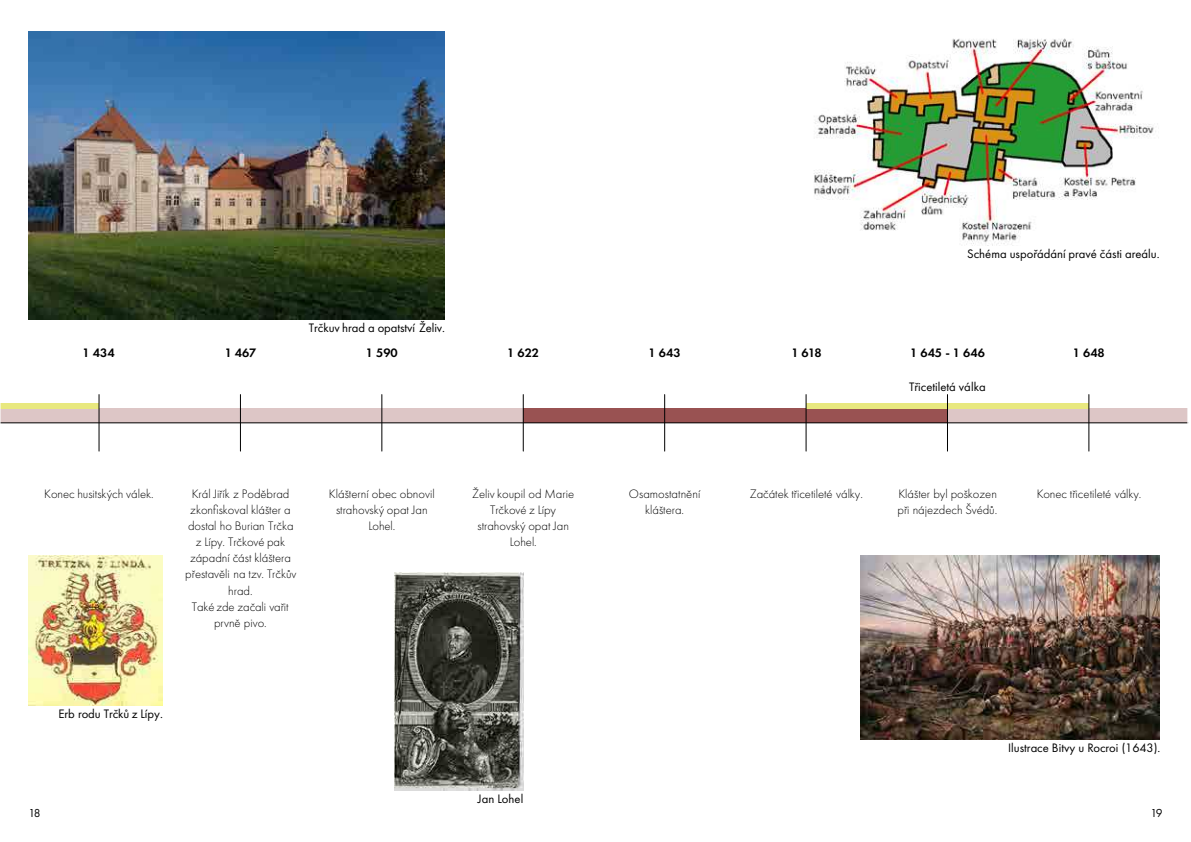
<style>
.page{position:relative;width:1191px;height:842px;background:#fff}
.page>*{position:absolute;margin:0;border:0;box-sizing:border-box;transform-origin:0 0}
.t1{font:300 12.7px/16.2px "Futura PT";letter-spacing:-.005em;color:#000;text-align:center}
.t2{font:12.7px "Futura PT";letter-spacing:-.005em;color:#000}
.t3{font:600 12.7px "Futura PT";color:#000}
.t4{font:12px "Futura PT";color:#000}
</style>
<div class="page">
<img style="left:28px;top:31px;width:417px;height:289px">
<img style="left:395px;top:572px;width:128px;height:218px">
<img style="left:28px;top:555px;width:135px;height:151px">
<img style="left:814px;top:38px;width:344px;height:208px">
<img style="left:860px;top:555px;width:299px;height:185px">
<div style="left:0;top:409px;width:523px;height:14px;background:#ddc6c6"></div>
<div style="left:523px;top:409px;width:424px;height:14px;background:#995252"></div>
<div style="left:947px;top:409px;width:241px;height:14px;background:#ddc6c6"></div>
<div style="left:0;top:403px;width:99px;height:6px;background:#e8e87f"></div>
<div style="left:806px;top:403px;width:282px;height:6px;background:#e8e87f"></div>
<hr style="left:0;top:423px;width:1187px;height:1px;background:#000">
<hr style="left:99px;top:395px;width:1px;height:56px;background:#000">
<hr style="left:240px;top:395px;width:1px;height:56px;background:#000">
<hr style="left:523px;top:395px;width:1px;height:56px;background:#000">
<hr style="left:381px;top:395px;width:1px;height:56px;background:#000">
<hr style="left:664px;top:395px;width:1px;height:56px;background:#000">
<hr style="left:805px;top:395px;width:1px;height:56px;background:#000">
<hr style="left:947px;top:395px;width:1px;height:56px;background:#000">
<hr style="left:1088px;top:395px;width:1px;height:56px;background:#000">
<hr style="left:1187px;top:14px;width:1px;height:828px;background:#fff">
<hr style="left:0;top:14px;width:1px;height:828px;background:#fff">
<p class="t3" style="left:83px;top:345px;width:34px">1 434</p>
<p class="t3" style="left:225px;top:345px;width:33px">1 467</p>
<p class="t2" style="left:309px;top:320px;width:138px">Trčkuv hrad a opatství Želiv.</p>
<p class="t3" style="left:366px;top:345px;width:33px">1 590</p>
<p class="t3" style="left:507px;top:345px;width:33px">1 622</p>
<p class="t1" style="left:44px;top:485px;width:111px">Konec husitských válek.</p>
<p class="t1" style="left:185px;top:485px;width:113px">Král Jiřík z Poděbrad zkonfiskoval klášter a dostal ho Burian Trčka z Lípy. Trčkové pak západní část kláštera přestavěli na tzv. Trčkův hrad.<br>Také zde začali vařit prvně pivo.</p>
<p class="t2" style="left:58px;top:706px;width:106px">Erb rodu Trčků z Lípy.</p>
<p class="t1" style="left:329px;top:486px;width:107px">Klášterní obec obnovil strahovský opat Jan<br>Lohel.</p>
<p class="t1" style="left:472px;top:485px;width:103px">Želiv koupil od Marie<br>Trčkové z Lípy strahovský opat Jan<br>Lohel.</p>
<p class="t2" style="left:478px;top:791px;width:47px">Jan Lohel</p>
<p class="t3" style="left:648px;top:345px;width:34px">1 643</p>
<p class="t1" style="left:629px;top:486px;width:73px">Osamostatnění kláštera.</p>
<p class="t3" style="left:791px;top:345px;width:32px">1 618</p>
<p class="t2" style="left:967px;top:246px;width:194px">Schéma uspořádání pravé části areálu.</p>
<p class="t3" style="left:910px;top:345px;width:76px">1 645 - 1 646</p>
<p class="t2" style="left:909px;top:379px;width:78px">Třicetiletá válka</p>
<p class="t3" style="left:1073px;top:345px;width:33px">1 648</p>
<p class="t1" style="left:749px;top:486px;width:115px">Začátek třicetileté války.</p>
<p class="t1" style="left:897px;top:486px;width:101px;text-align:left">Klášter byl poškozen při nájezdech Švédů.</p>
<p class="t1" style="left:1036px;top:486px;width:106px">Konec třicetileté války.</p>
<p class="t2" style="left:1008px;top:740px;width:154px">Ilustrace Bitvy u Rocroi (1643).</p>
<p class="t4" style="left:28px;top:806px;width:14px">18</p>
<p class="t4" style="left:1150px;top:806px;width:14px">19</p>
</div>
